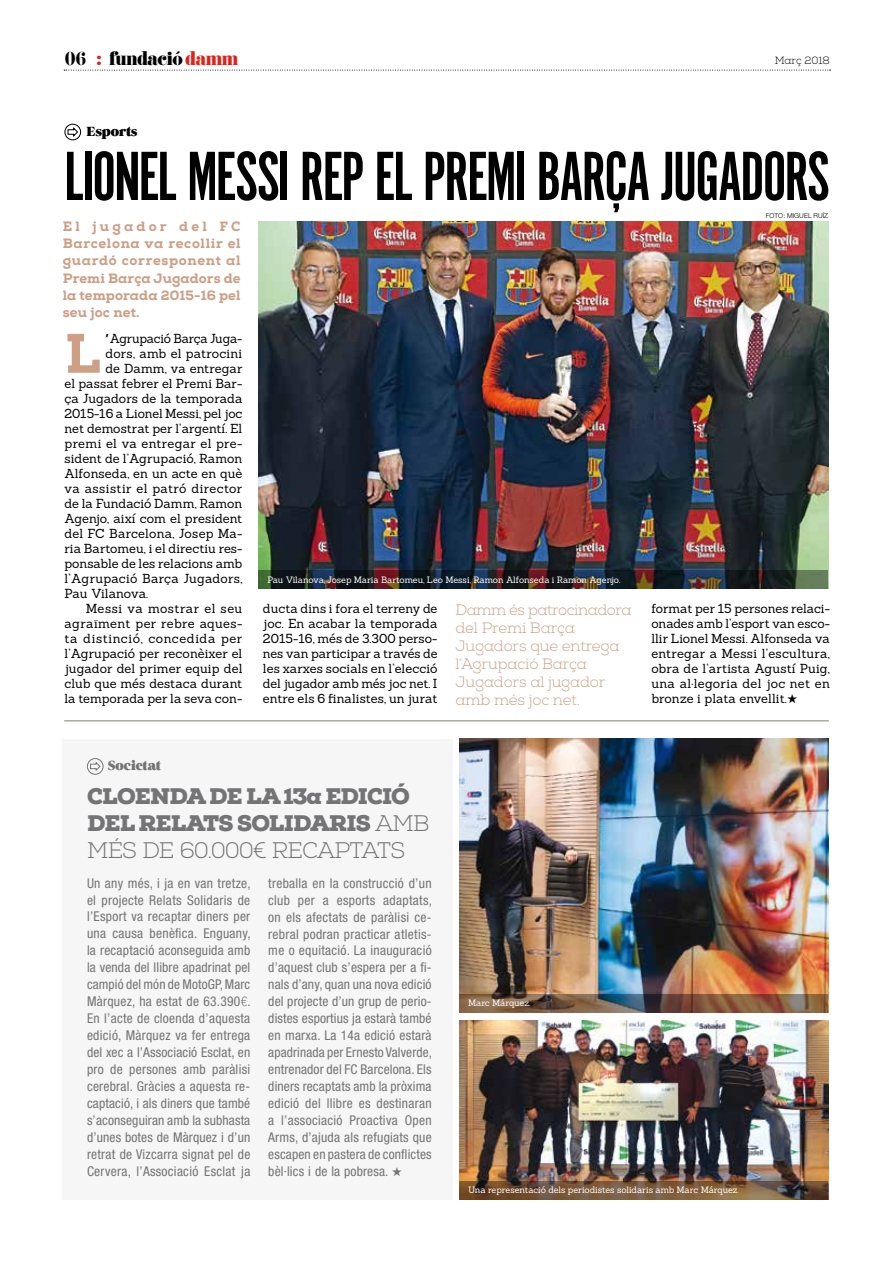
<style>
.page{position:relative;width:893px;height:1263px;background:#fff}
.page>*{position:absolute;margin:0;border:0;box-sizing:border-box;transform-origin:0 0}
.t1{font:72.3px "Alternate Got No 1 D";letter-spacing:-.03em;color:#000}
.t2{font:800 55.5px "Nexa Slab";color:#ce9e85}
.t3{font:900 22.5px/27px "Nexa Slab";letter-spacing:-.035em;color:#747476}
.t4{font:20.7px "Didoni URWD";letter-spacing:-.05em;color:#000}
.t5{font:300 15px/18px "Nexa Slab";letter-spacing:-.01em;color:#ce9e85}
.t6{font:condensed 13.5px/17px "Helvetica Neue";letter-spacing:.02em;color:#747476;text-align:justify}
.t7{font:800 13.5px/17.2px "Nexa Slab";letter-spacing:.01em;color:#ce9e85;text-align:justify}
.t8{font:13.5px "Grumpy Black 36";color:#747476}
.t9{font:13.5px "Grumpy Black 36";letter-spacing:-.005em;color:#000}
.t10{font:12.75px/15px "Sanchez";letter-spacing:.005em;color:#000;text-align:justify}
.t11{font:12.75px "Sanchez";letter-spacing:.025em;color:#000}
.t12{font:12.75px "Sanchez";letter-spacing:.03em;color:#000}
.t13{font:12.75px "Sanchez";letter-spacing:.045em;color:#000}
.t14{font:12.75px "Sanchez";letter-spacing:-.015em;color:#000}
.t15{font:12.75px "Sanchez";letter-spacing:.035em;color:#000}
.t16{font:300 10.5px "Nexa Slab";color:#000}
.t17{font:9px "Sanchez";letter-spacing:-.005em;color:#fff}
.t18{font:300 6.75px "Helvetica Neue";letter-spacing:.01em;color:#000}
.s1{color:#e32119}
.s2{font-family:"Nexa Slab";font-weight:800}
.s3{font-weight:300}
.s4{font-family:"Helvetica";font-weight:300;font-stretch:normal}
</style>
<div class="page">
<div style="left:65px;top:124px;width:16px;height:16px;border:1px solid #000;border-radius:50%"></div>
<svg style="left:67px;top:127px;width:12px;height:11px"></svg>
<img style="left:460px;top:739px;width:368px;height:255px">
<img style="left:460px;top:1020px;width:368px;height:161px">
<img style="left:460px;top:994px;width:368px;height:18px">
<svg style="left:460px;top:1181px;width:368px;height:18px;background:#705339"></svg>
<div style="left:87px;top:758px;width:16px;height:17px;border:1px solid #747476;border-radius:50%"></div>
<svg style="left:90px;top:762px;width:11px;height:10px"></svg>
<hr style="left:64px;top:721px;width:765px;height:1px;background:#867c6b">
<svg style="left:64px;top:70px;width:767px;height:1px"></svg>
<img style="left:259px;top:221px;width:569px;height:350px">
<img style="left:259px;top:571px;width:569px;height:18px">
<h3 class="t4" style="left:65px;top:46px;width:176px">06 <span class="s1">:</span> fundació <span class="s1">damm</span></h3>
<p class="t16" style="left:775px;top:54px;width:57px">Març 2018</p>
<p class="t9" style="left:87px;top:124px;width:52px">Esports</p>
<h1 class="t1" style="left:64px;top:138px;width:767px">LIONEL MESSI REP EL PREMI BARÇA JUGADORS</h1>
<p class="t18" style="left:766px;top:212px;width:64px">FOTO: MIGUEL RUÍZ</p>
<p class="t7" style="left:63px;top:218px;width:179px">El jugador del FC Barcelona va recollir el guardó corresponent al Premi Barça Jugadors de la temporada 2015-16 pel seu joc net.</p>
<h2 class="t2" style="left:65px;top:319px;width:38px">L</h2>
<p class="t14" style="left:106px;top:330px;width:138px"><span class="s2">’</span>Agrupació Barça Juga-</p>
<p class="t10" style="left:106px;top:346px;width:138px">dors, amb el patrocini</p>
<p class="t10" style="left:106px;top:361px;width:138px">de Damm, va entregar</p>
<p class="t10" style="left:65px;top:376px;width:179px">el passat febrer el Premi Bar-</p>
<p class="t10" style="left:65px;top:391px;width:179px">ça Jugadors de la temporada</p>
<p class="t10" style="left:65px;top:406px;width:179px">2015-16 a Lionel Messi, pel joc</p>
<p class="t10" style="left:65px;top:421px;width:179px">net demostrat per l’argentí. El</p>
<p class="t11" style="left:65px;top:435px;width:179px">premi el va entregar el pre-</p>
<p class="t10" style="left:65px;top:451px;width:179px">sident de l’Agrupació, Ramon</p>
<p class="t10" style="left:65px;top:466px;width:179px">Alfonseda, en un acte en què</p>
<p class="t12" style="left:65px;top:480px;width:179px">va assistir el patró director</p>
<p class="t10" style="left:65px;top:496px;width:179px">de la Fundació Damm, Ramon</p>
<p class="t10" style="left:65px;top:511px;width:179px">Agenjo, així com el president</p>
<p class="t10" style="left:65px;top:526px;width:179px">del FC Barcelona, Josep Ma-</p>
<p class="t10" style="left:65px;top:541px;width:179px">ria Bartomeu, i el directiu res-</p>
<p class="t10" style="left:65px;top:556px;width:179px">ponsable de les relacions amb</p>
<p class="t11" style="left:65px;top:570px;width:179px">l’Agrupació Barça Jugadors,</p>
<p class="t10" style="left:65px;top:586px;width:85px">Pau Vilanova.</p>
<p class="t15" style="left:86px;top:600px;width:158px">Messi va mostrar el seu</p>
<p class="t11" style="left:65px;top:615px;width:179px">agraïment per rebre aques-</p>
<p class="t13" style="left:65px;top:630px;width:179px">ta distinció, concedida per</p>
<p class="t10" style="left:65px;top:646px;width:179px">l’Agrupació per reconèixer el</p>
<p class="t10" style="left:65px;top:661px;width:179px">jugador del primer equip del</p>
<p class="t10" style="left:65px;top:676px;width:179px">club que més destaca durant</p>
<p class="t10" style="left:65px;top:691px;width:179px">la temporada per la seva con-</p>
<p class="t8" style="left:108px;top:758px;width:54px">Societat</p>
<p class="t17" style="left:267px;top:574px;width:355px">Pau Vilanova, Josep Maria Bartomeu, Leo Messi, Ramon Alfonseda i Ramon Agenjo.</p>
<p class="t10" style="left:263px;top:601px;width:176px">ducta dins i fora el terreny de joc. En acabar la temporada 2015-16, més de 3.300 perso&shy;nes van participar a través de les xarxes socials en l’elecció del jugador amb més joc net. I entre els 6 finalistes, un jurat</p>
<p class="t10" style="left:651px;top:601px;width:180px">format per 15 persones relaci&shy;onades amb l’esport van esco&shy;llir Lionel Messi. Alfonseda va entregar a Messi l’escultura, obra de l’artista Agustí Puig, una al·legoria del joc net en bronze i plata envellit.★</p>
<p class="t5" style="left:455px;top:602px;width:178px">Damm és patrocinadora del Premi Barça<br>Jugadors que entrega l’Agrupació Barça<br>Jugadors al jugador amb més joc net.</p>
<h3 class="t3" style="left:87px;top:782px;width:344px">CLOENDA DE LA 13A EDICIÓ<br>DEL RELATS SOLIDARIS <span class="s3">amb més de 60.000€ recaptats</span></h3>
<p class="t6" style="left:87px;top:874px;width:165px">Un any més, i ja en van tretze, el projecte Relats Solidaris de l’Esport va recaptar diners per una causa benèfica. Enguany, la recaptació aconseguida amb la venda del llibre apadrinat pel campió del món de MotoGP, Marc Màrquez, ha estat de 63.390<span class="s4">€</span>.<br>En l’acte de cloenda d’aquesta edició, Màrquez va fer entrega del xec a l’Associació Esclat, en pro de persones amb paràlisi cerebral. Gràcies a aquesta re&shy;captació, i als diners que també s’aconseguiran amb la subhasta d’unes botes de Màrquez i d’un retrat de Vizcarra signat pel de Cervera, l’Associació Esclat ja</p>
<p class="t6" style="left:268px;top:874px;width:165px">treballa en la construcció d’un club per a esports adaptats, on els afectats de paràlisi ce&shy;rebral podran practicar atletis&shy;me o equitació. La inauguració d’aquest club s’espera per a fi&shy;nals d’any, quan una nova edició del projecte d’un grup de perio&shy;distes esportius ja estarà també en marxa. La 14a edició estarà apadrinada per Ernesto Valverde, entrenador del FC Barcelona. Els diners recaptats amb la pròxima edició del llibre es destinaran a l’associació Proactiva Open Arms, d’ajuda als refugiats que escapen en pastera de conflictes bèl·lics i de la pobresa. ★</p>
<p class="t17" style="left:468px;top:997px;width:64px">Marc Márquez.</p>
<p class="t17" style="left:468px;top:1184px;width:272px">Una representació dels periodistes solidaris amb Marc Márquez.</p>
</div>
